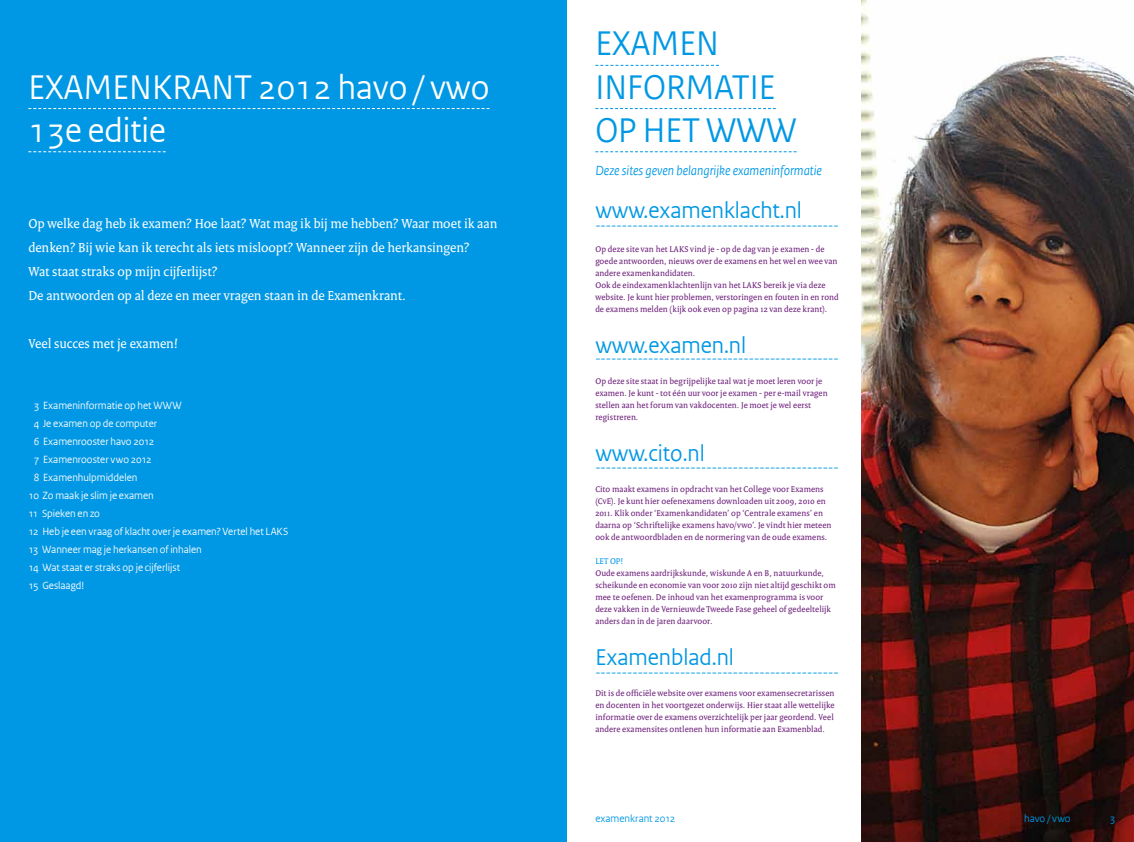
<style>
.page{position:relative;width:1134px;height:842px;background:#fff}
.page>*{position:absolute;margin:0;border:0;box-sizing:border-box;transform-origin:0 0}
.t1{font:36px/43.2px "Rijksoverheid Sans TT";color:#fff}
.t2{font:36px/43.2px "Rijksoverheid Sans TT";color:#0098e4}
.t3{font:24px "Rijksoverheid Sans TT";color:#0098e4}
.t4{font:14px/24px "Rijksoverheid Serif";letter-spacing:-.005em;color:#fff}
.t5{font:14px "Rijksoverheid Sans TT";color:#0098e4}
.t6{font:italic 14px "Rijksoverheid Sans TT";color:#0098e4}
.t7{font:11px "Rijksoverheid Sans TT";color:#fff}
.t8{font:11px "Rijksoverheid Sans TT";color:#0098e4}
.t9{font:9px/12px "Rijksoverheid Serif";letter-spacing:.005em;color:#691a77}
.t10{font:9px "Rijksoverheid Serif";color:#0098e4}
</style>
<div class="page">
<img style="left:862px;top:0;width:272px;height:842px">
<div style="left:0;top:0;width:567px;height:842px;background:#0098e4"></div>
<svg style="left:28px;top:108px;width:461px;height:1px"></svg>
<svg style="left:28px;top:151px;width:138px;height:1px"></svg>
<svg style="left:595px;top:65px;width:124px;height:1px"></svg>
<svg style="left:595px;top:108px;width:181px;height:1px"></svg>
<svg style="left:595px;top:151px;width:202px;height:1px"></svg>
<h1 class="t1" style="left:28px;top:66px;width:463px">EXAMENKRANT 2012 havo / vwo<br>13e editie</h1>
<p class="t4" style="left:28px;top:211px;width:471px">Op welke dag heb ik examen? Hoe laat? Wat mag ik bij me hebben? Waar moet ik aan denken? Bij wie kan ik terecht als iets misloopt? Wanneer zijn de herkansingen?<br>Wat staat straks op mijn cijferlijst?<br>De antwoorden op al deze en meer vragen staan in de Examenkrant.</p>
<h3 class="t4" style="left:28px;top:331px;width:151px">Veel succes met je examen!</h3>
<p class="t7" style="left:34px;top:399px;width:150px">3 Exameninformatie op het WWW</p>
<p class="t7" style="left:34px;top:417px;width:125px">4 Je examen op de computer</p>
<p class="t7" style="left:34px;top:435px;width:122px">6 Examenrooster havo 2012</p>
<p class="t7" style="left:34px;top:453px;width:120px">7 Examenrooster vwo 2012</p>
<p class="t7" style="left:34px;top:471px;width:105px">8 Examenhulpmiddelen</p>
<p class="t7" style="left:28px;top:489px;width:127px">10 Zo maak je slim je examen</p>
<p class="t7" style="left:28px;top:507px;width:73px">11 Spieken en zo</p>
<p class="t7" style="left:28px;top:525px;width:261px">12 Heb je een vraag of klacht over je examen? Vertel het LAKS</p>
<p class="t7" style="left:28px;top:543px;width:175px">13 Wanneer mag je herkansen of inhalen</p>
<p class="t7" style="left:28px;top:561px;width:153px">14 Wat staat er straks op je cijferlijst</p>
<p class="t7" style="left:28px;top:579px;width:57px">15 Geslaagd!</p>
<h1 class="t2" style="left:595px;top:22px;width:203px">EXAMEN<br>INFORMATIE<br>OP HET WWW</h1>
<h3 class="t6" style="left:595px;top:163px;width:228px">Deze sites geven belangrijke exameninformatie</h3>
<h2 class="t3" style="left:595px;top:196px;width:208px">www.examenklacht.nl</h2>
<p class="t9" style="left:595px;top:243px;width:245px">Op deze site van het LAKS vind je - op de dag van je examen - de goede antwoorden, nieuws over de examens en het wel en wee van andere examenkandidaten.<br>Ook de eindexamenklachtenlijn van het LAKS bereik je via deze website. Je kunt hier problemen, verstoringen en fouten in en rond de examens melden (kijk ook even op pagina 12 van deze krant).</p>
<h2 class="t3" style="left:595px;top:331px;width:152px">www.examen.nl</h2>
<p class="t9" style="left:595px;top:375px;width:234px">Op deze site staat in begrijpelijke taal wat je moet leren voor je examen. Je kunt - tot één uur voor je examen - per e-mail vragen stellen aan het forum van vakdocenten. Je moet je wel eerst registreren.</p>
<h2 class="t3" style="left:595px;top:439px;width:111px">www.cito.nl</h2>
<p class="t9" style="left:595px;top:483px;width:238px">Cito maakt examens in opdracht van het College voor Examens (CvE). Je kunt hier oefenexamens downloaden uit 2009, 2010 en 2011. Klik onder ‘Examenkandidaten’ op ‘Centrale examens’ en daarna op ‘Schriftelijke examens havo/vwo’. Je vindt hier meteen ook de antwoordbladen en de normering van de oude examens.</p>
<p class="t10" style="left:595px;top:556px;width:29px">LET OP!</p>
<p class="t9" style="left:595px;top:567px;width:242px">Oude examens aardrijkskunde, wiskunde A en B, natuurkunde, scheikunde en economie van voor 2010 zijn niet altijd geschikt om mee te oefenen. De inhoud van het examenprogramma is voor deze vakken in de Vernieuwde Tweede Fase geheel of gedeeltelijk anders dan in de jaren daarvoor.</p>
<h2 class="t3" style="left:595px;top:643px;width:140px">Examenblad.nl</h2>
<p class="t9" style="left:595px;top:687px;width:241px;text-align:justify">Dit is de officiële website over examens voor examensecretarissen en docenten in het voortgezet onderwijs. Hier staat alle wettelijke informatie over de examens overzichtelijk per jaar geordend. Veel andere examensites ontlenen hun informatie aan Examenblad.</p>
<h3 class="t5" style="left:595px;top:217px;width:245px">----------------------------------------------</h3>
<h3 class="t5" style="left:595px;top:351px;width:245px">----------------------------------------------</h3>
<h3 class="t5" style="left:595px;top:459px;width:245px">----------------------------------------------</h3>
<h3 class="t5" style="left:595px;top:664px;width:245px">----------------------------------------------</h3>
<p class="t8" style="left:595px;top:812px;width:82px">examenkrant 2012</p>
<p class="t8" style="left:1024px;top:812px;width:48px">havo / vwo</p>
<p class="t8" style="left:1110px;top:812px;width:7px">3</p>
</div>
